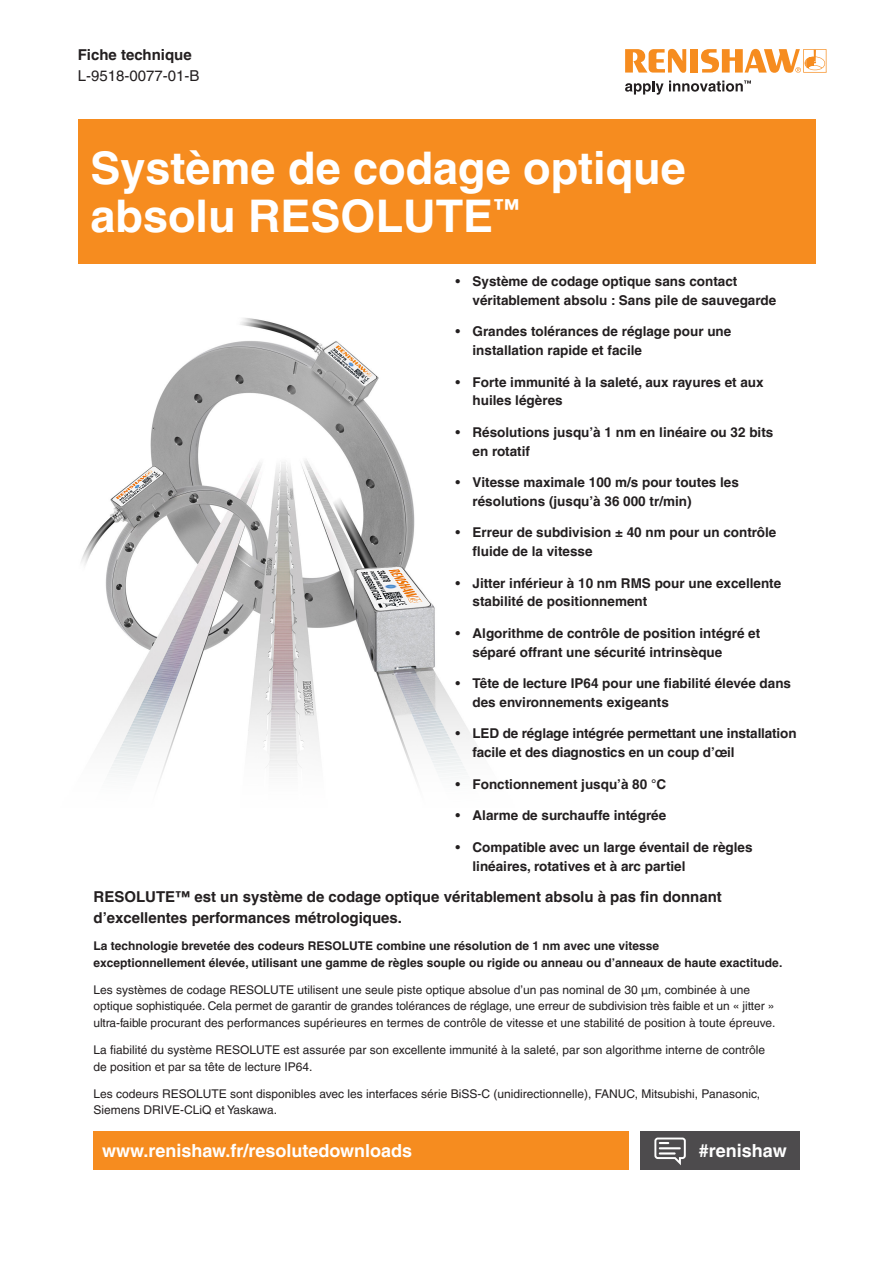
<style>
.page{position:relative;width:893px;height:1263px;background:#fff}
.page>*{position:absolute;margin:0;border:0;box-sizing:border-box;transform-origin:0 0}
.Headline_30pt_BOLD{font:700 45px/48px "Helvetica LT Pro";color:#fff}
.back_page_URL_white___hashtag{font:700 18px "Helvetica LT Pro";color:#fff}
._10pt_Body_Text_Bold{font:700 15px/21px "Helvetica LT Pro";color:#231f20}
.t1{font:15px "Helvetica LT Pro";color:#231f20}
.t2{font:700 13.5px/18.8px "Helvetica LT Pro";color:#231f20}
._8pt_Body_Text{font:12px/16.5px "Helvetica LT Pro";color:#231f20}
._8pt_Body_Text_Bold{font:700 12px/16.5px "Helvetica LT Pro";color:#231f20}
.s1{font-weight:400}
</style>
<div class="page">
<div style="left:639px;top:1131px;width:160px;height:38px;background:#4d4b4d"></div>
<svg style="left:654px;top:1137px;width:32px;height:28px"></svg>
<div style="left:78px;top:119px;width:737px;height:145px;background:#f68c1f"></div>
<div style="left:94px;top:1131px;width:535px;height:38px;background:#f68c1f"></div>
<img style="left:81px;top:318px;width:395px;height:464px">
<svg style="left:625px;top:49px;width:61px;height:24px"></svg>
<div style="left:690px;top:49px;width:8px;height:24px;background:#f68c1f"></div>
<svg style="left:701px;top:49px;width:125px;height:24px"></svg>
<svg style="left:625px;top:80px;width:126px;height:15px"></svg>
<p class="_10pt_Body_Text_Bold" style="left:78px;top:44px;width:115px">Fiche technique</p>
<p class="t1" style="left:78px;top:67px;width:123px">L-9518-0077-01-B</p>
<p class="Headline_30pt_BOLD" style="left:91px;top:144px;width:597px">Système de codage optique absolu RESOLUTE<sup>™</sup></p>
<p class="t2" style="left:472px;top:272px;width:305px;text-indent:-17px"><span class="s1">•</span> Système de codage optique sans contact véritablement absolu : Sans pile de sauvegarde</p>
<p class="t2" style="left:472px;top:322px;width:260px;text-indent:-17px"><span class="s1">•</span> Grandes tolérances de réglage pour une installation rapide et facile</p>
<p class="t2" style="left:472px;top:372px;width:293px;text-indent:-17px"><span class="s1">•</span> Forte immunité à la saleté, aux rayures et aux huiles légères</p>
<p class="t2" style="left:472px;top:423px;width:302px;text-indent:-17px"><span class="s1">•</span> Résolutions jusqu’à 1 nm en linéaire ou 32 bits en rotatif</p>
<p class="t2" style="left:472px;top:473px;width:268px;text-indent:-17px"><span class="s1">•</span> Vitesse maximale 100 m/s pour toutes les résolutions (jusqu’à 36 000 tr/min)</p>
<p class="t2" style="left:472px;top:523px;width:305px;text-indent:-17px"><span class="s1">•</span> Erreur de subdivision ± 40 nm pour un contrôle fluide de la vitesse</p>
<p class="t2" style="left:472px;top:574px;width:310px;text-indent:-17px"><span class="s1">•</span> Jitter inférieur à 10 nm RMS pour une excellente stabilité de positionnement</p>
<p class="t2" style="left:472px;top:624px;width:289px;text-indent:-17px"><span class="s1">•</span> Algorithme de contrôle de position intégré et séparé offrant une sécurité intrinsèque</p>
<p class="t2" style="left:472px;top:674px;width:320px;text-indent:-17px"><span class="s1">•</span> Tête de lecture IP64 pour une fiabilité élevée dans des environnements exigeants</p>
<p class="t2" style="left:472px;top:724px;width:326px;text-indent:-17px"><span class="s1">•</span> LED de réglage intégrée permettant une installation facile et des diagnostics en un coup d’œil</p>
<p class="t2" style="left:455px;top:775px;width:212px"><span class="s1">•</span> Fonctionnement jusqu’à 80 °C</p>
<p class="t2" style="left:455px;top:806px;width:212px"><span class="s1">•</span> Alarme de surchauffe intégrée</p>
<p class="t2" style="left:472px;top:838px;width:282px;text-indent:-17px"><span class="s1">•</span> Compatible avec un large éventail de règles linéaires, rotatives et à arc partiel</p>
<p class="_10pt_Body_Text_Bold" style="left:94px;top:886px;width:630px">RESOLUTE™ est un système de codage optique véritablement absolu à pas fin donnant d’excellentes performances métrologiques.</p>
<p class="_8pt_Body_Text_Bold" style="left:94px;top:938px;width:690px">La technologie brevetée des codeurs RESOLUTE combine une résolution de 1 nm avec une vitesse<br>exceptionnellement élevée, utilisant une gamme de règles souple ou rigide ou anneau ou d’anneaux de haute exactitude.</p>
<p class="_8pt_Body_Text" style="left:94px;top:981px;width:683px">Les systèmes de codage RESOLUTE utilisent une seule piste optique absolue d’un pas nominal de 30 µm, combinée à une optique sophistiquée. Cela permet de garantir de grandes tolérances de réglage, une erreur de subdivision très faible et un « jitter » ultra-faible procurant des performances supérieures en termes de contrôle de vitesse et une stabilité de position à toute épreuve.</p>
<p class="_8pt_Body_Text" style="left:94px;top:1041px;width:673px">La fiabilité du système RESOLUTE est assurée par son excellente immunité à la saleté, par son algorithme interne de contrôle de position et par sa tête de lecture IP64.</p>
<p class="_8pt_Body_Text" style="left:94px;top:1085px;width:668px">Les codeurs RESOLUTE sont disponibles avec les interfaces série BiSS-C (unidirectionnelle), FANUC, Mitsubishi, Panasonic,<br>Siemens DRIVE-CLiQ et Yaskawa.</p>
<p class="back_page_URL_white___hashtag" style="left:102px;top:1139px;width:312px">www.renishaw.fr/resolutedownloads</p>
<h2 class="back_page_URL_white___hashtag" style="left:699px;top:1139px;width:89px">#renishaw</h2>
</div>
